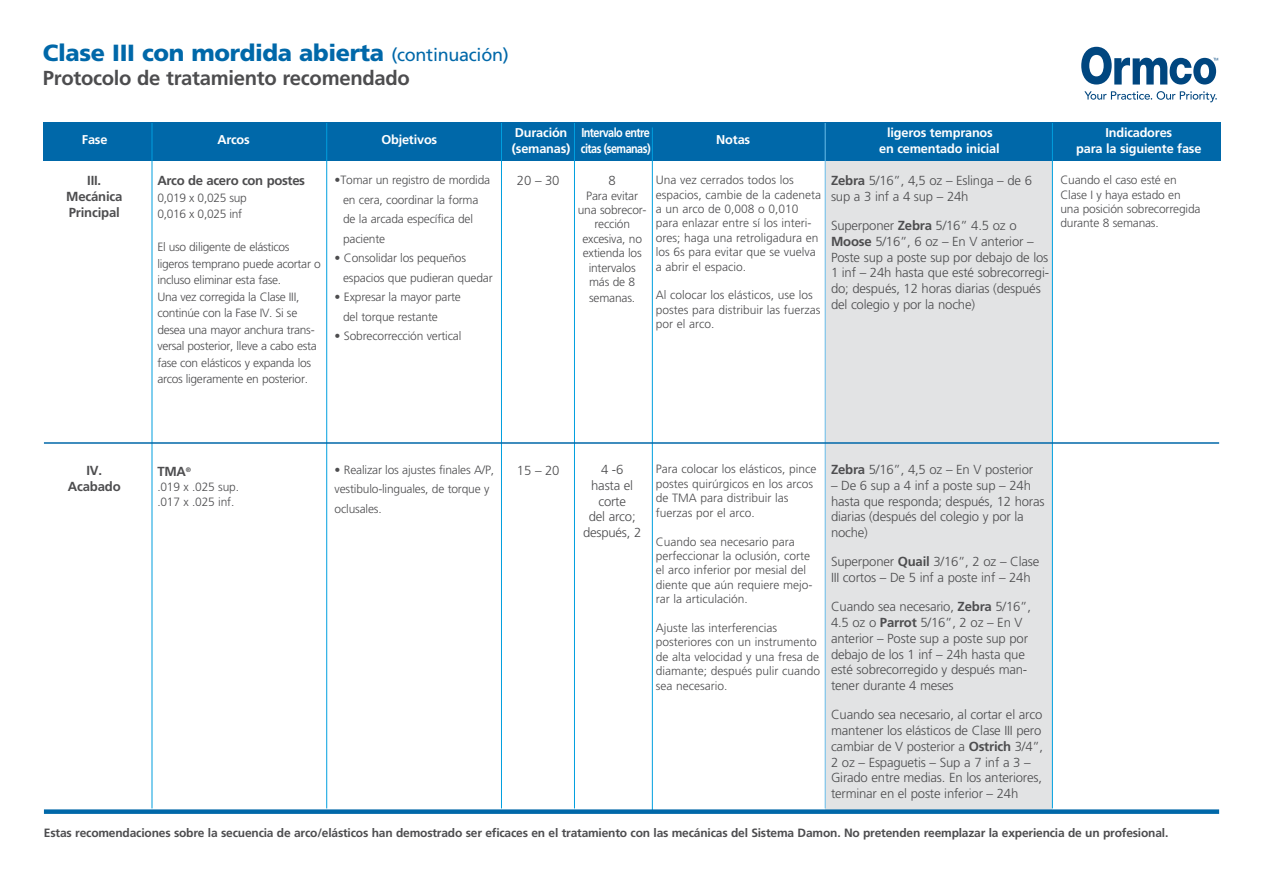
<style>
.page{position:relative;width:1263px;height:893px;background:#fff}
.page>*{position:absolute;margin:0;border:0;box-sizing:border-box;transform-origin:0 0}
.t1{font:900 23.4px "Frutiger";letter-spacing:-.015em;color:#0068a9}
.t2{font:700 20.25px "Frutiger";letter-spacing:-.015em;color:#4d4d4f}
.t3{font:300 13.2px/15.8px "Frutiger";letter-spacing:-.015em;color:#4d4d4f}
.t4{font:700 13.2px/15.8px "Frutiger";letter-spacing:-.015em;color:#4d4d4f;text-align:center}
.t5{font:700 12.75px "Frutiger";letter-spacing:-.015em;color:#fff}
.t6{font:700 12.75px "Frutiger";letter-spacing:-.05em;color:#fff}
.t7{font:300 12px/14.4px "Frutiger";letter-spacing:-.015em;color:#4d4d4f}
.t8{font:700 12px "Frutiger";letter-spacing:-.015em;color:#4d4d4f}
.s1{font-weight:400;font-size:18px}
.s2{font-weight:700}
</style>
<div class="page">
<div style="left:825px;top:125px;width:227px;height:686px;background:#e2e3e4"></div>
<div style="left:44px;top:123px;width:1177px;height:38px;background:#0068a9"></div>
<hr style="left:152px;top:123px;width:1px;height:685px;background:#009fdf">
<hr style="left:326px;top:123px;width:1px;height:685px;background:#009fdf">
<hr style="left:574px;top:123px;width:1px;height:685px;background:#009fdf">
<hr style="left:501px;top:123px;width:1px;height:685px;background:#009fdf">
<hr style="left:652px;top:127px;width:1px;height:686px;background:#009fdf">
<hr style="left:825px;top:123px;width:1px;height:685px;background:#68bdea">
<hr style="left:1052px;top:123px;width:1px;height:685px;background:#009fdf">
<div style="left:44px;top:809px;width:1175px;height:5px;background:#0068a9"></div>
<hr style="left:44px;top:442px;width:1175px;height:2px;background:#0068a9">
<svg style="left:1081px;top:47px;width:137px;height:38px"></svg>
<svg style="left:1084px;top:91px;width:133px;height:11px"></svg>
<h1 class="t1" style="left:43px;top:39px;width:467px">Clase III con mordida abierta <span class="s1">(continuación)</span></h1>
<h2 class="t2" style="left:43px;top:66px;width:368px">Protocolo de tratamiento recomendado</h2>
<p class="t5" style="left:82px;top:132px;width:27px">Fase</p>
<p class="t5" style="left:217px;top:132px;width:34px">Arcos</p>
<p class="t5" style="left:381px;top:132px;width:57px">Objetivos</p>
<p class="t4" style="left:66px;top:172px;width:58px">III.<br>Mecánica<br>Principal</p>
<p class="t4" style="left:157px;top:172px;width:149px">Arco de acero con postes</p>
<p class="t7" style="left:157px;top:189px;width:91px;line-height:16.5px">0,019 x 0,025 sup<br>0,016 x 0,025 inf</p>
<p class="t7" style="left:157px;top:239px;width:165px;line-height:16.5px">El uso diligente de elásticos ligeros temprano puede acortar o incluso eliminar esta fase.<br>Una vez corregida la Clase III, continúe con la Fase IV. Si se desea una mayor anchura trans&shy;versal posterior, lleve a cabo esta fase con elásticos y expanda los arcos ligeramente en posterior.</p>
<p class="t7" style="left:343px;top:170px;width:149px;line-height:19.5px;text-indent:-9px">•Tomar un registro de mordida en cera, coordinar la forma de la arcada específica del paciente</p>
<p class="t7" style="left:343px;top:248px;width:151px;line-height:19.5px;text-indent:-9px">• Consolidar los pequeños espacios que pudieran quedar</p>
<p class="t7" style="left:343px;top:287px;width:119px;line-height:19.5px;text-indent:-9px">• Expresar la mayor parte del torque restante</p>
<p class="t7" style="left:335px;top:329px;width:128px">• Sobrecorrección vertical</p>
<p class="t6" style="left:515px;top:125px;width:137px">Duración Intervalo entre</p>
<p class="t5" style="left:716px;top:132px;width:35px">Notas</p>
<p class="t5" style="left:887px;top:125px;width:107px">ligeros tempranos</p>
<p class="t5" style="left:1105px;top:125px;width:68px">Indicadores</p>
<p class="t6" style="left:512px;top:141px;width:140px">(semanas) citas (semanas)</p>
<p class="t5" style="left:879px;top:141px;width:122px">en cementado inicial</p>
<p class="t5" style="left:1076px;top:141px;width:127px">para la siguiente fase</p>
<p class="t3" style="left:517px;top:173px;width:44px">20 – 30</p>
<p class="t3" style="left:608px;top:173px;width:9px">8</p>
<p class="t7" style="left:578px;top:188px;width:70px;text-align:center">Para evitar una sobrecor&shy;rección excesiva, no extienda los intervalos más de 8</p>
<p class="t7" style="left:589px;top:290px;width:48px">semanas.</p>
<p class="t7" style="left:656px;top:173px;width:167px">Una vez cerrados todos los espacios, cambie de la cadeneta a un arco de 0,008 o 0,010 para enlazar entre sí los interi&shy;ores; haga una retroligadura en los 6s para evitar que se vuelva a abrir el espacio.</p>
<p class="t7" style="left:656px;top:288px;width:166px">Al colocar los elásticos, use los postes para distribuir las fuerzas por el arco.</p>
<p class="t3" style="left:831px;top:173px;width:203px"><span class="s2">Zebra</span> 5/16”, 4,5 oz – Eslinga – de 6 sup a 3 inf a 4 sup – 24h</p>
<p class="t3" style="left:831px;top:218px;width:220px">Superponer <span class="s2">Zebra</span> 5/16” 4.5 oz o <span class="s2">Moose</span> 5/16”, 6 oz – En V anterior – Poste sup a poste sup por debajo de los 1 inf – 24h hasta que esté sobrecorregi&shy;do; después, 12 horas diarias (después del colegio y por la noche)</p>
<p class="t7" style="left:1060px;top:173px;width:142px">Cuando el caso esté en<br>Clase I y haya estado en una posición sobrecorregida durante 8 semanas.</p>
<p class="t4" style="left:68px;top:463px;width:54px">IV.<br>Acabado</p>
<p class="t4" style="left:157px;top:463px;width:35px">TMA<sup>®</sup></p>
<p class="t7" style="left:157px;top:478px;width:83px;line-height:15.8px">.019 x .025 sup. .017 x .025 inf.</p>
<p class="t7" style="left:335px;top:460px;width:161px;line-height:19.5px">• Realizar los ajustes finales A/P, vestibulo-linguales, de torque y oclusales.</p>
<p class="t3" style="left:517px;top:462px;width:44px">15 – 20</p>
<p class="t3" style="left:583px;top:462px;width:60px;text-align:center">4 -6<br>hasta el corte<br>del arco; después, 2</p>
<p class="t7" style="left:656px;top:462px;width:162px">Para colocar los elásticos, pince postes quirúrgicos en los arcos de TMA para distribuir las fuerzas por el arco.</p>
<p class="t7" style="left:656px;top:534px;width:158px">Cuando sea necesario para perfeccionar la oclusión, corte el arco inferior por mesial del diente que aún requiere mejo&shy;rar la articulación.</p>
<p class="t7" style="left:656px;top:620px;width:166px">Ajuste las interferencias posteriores con un instrumento de alta velocidad y una fresa de diamante; después pulir cuando sea necesario.</p>
<p class="t3" style="left:831px;top:462px;width:204px"><span class="s2">Zebra</span> 5/16”, 4,5 oz – En V posterior</p>
<p class="t3" style="left:831px;top:477px;width:215px">– De 6 sup a 4 inf a poste sup – 24h hasta que responda; después, 12 horas diarias (después del colegio y por la noche)</p>
<p class="t3" style="left:831px;top:554px;width:210px">Superponer <span class="s2">Quail</span> 3/16”, 2 oz – Clase<br>III cortos – De 5 inf a poste inf – 24h</p>
<p class="t3" style="left:831px;top:599px;width:201px">Cuando sea necesario, <span class="s2">Zebra</span> 5/16”,<br>4.5 oz o <span class="s2">Parrot</span> 5/16”, 2 oz – En V anterior – Poste sup a poste sup por debajo de los 1 inf – 24h hasta que esté sobrecorregido y después man&shy;tener durante 4 meses</p>
<p class="t3" style="left:831px;top:707px;width:214px">Cuando sea necesario, al cortar el arco mantener los elásticos de Clase III pero cambiar de V posterior a <span class="s2">Ostrich</span> 3/4”, 2 oz – Espaguetis – Sup a 7 inf a 3 – Girado entre medias. En los anteriores, terminar en el poste inferior – 24h</p>
<p class="t8" style="left:44px;top:825px;width:1126px">Estas recomendaciones sobre la secuencia de arco/elásticos han demostrado ser eficaces en el tratamiento con las mecánicas del Sistema Damon. No pretenden reemplazar la experiencia de un profesional.</p>
</div>
